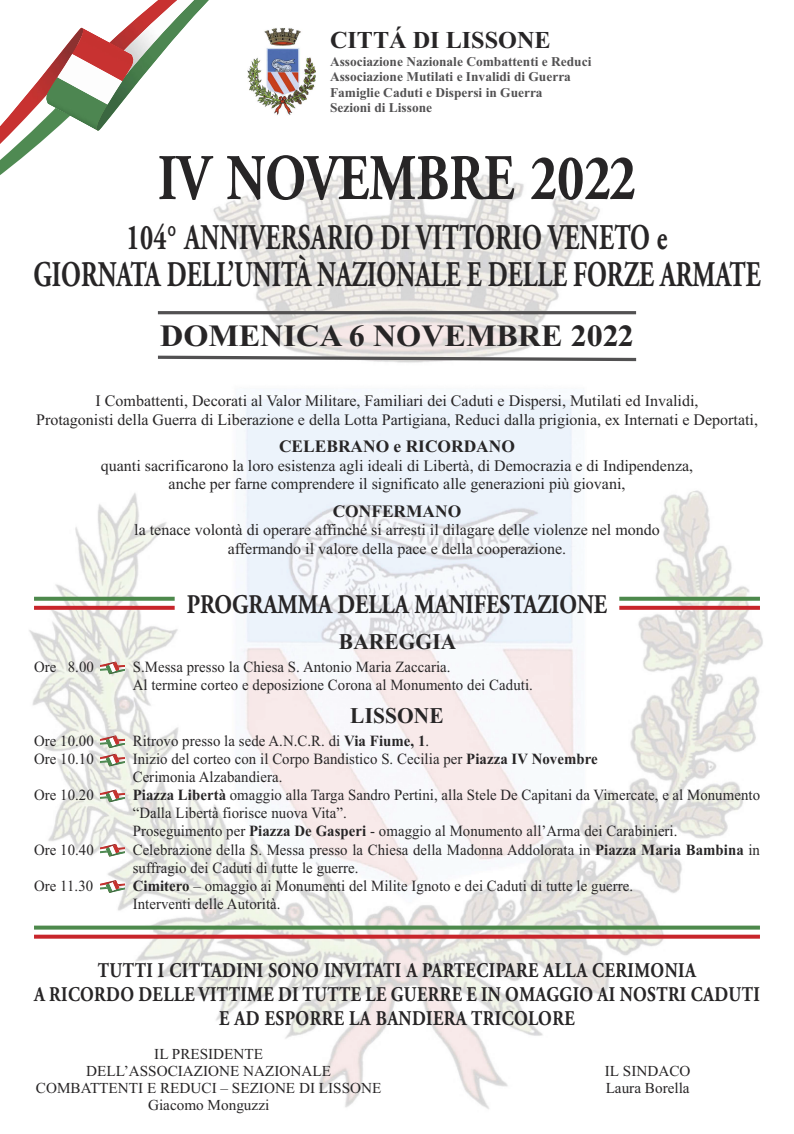
<style>
.page{position:relative;width:794px;height:1134px;background:#fff}
.page>*{position:absolute;margin:0;border:0;box-sizing:border-box;transform-origin:0 0}
.t1{font:700 64.88px "Adobe Garamond Pro";color:#272526;scale:.8 1}
.t2{font:700 36.04px/37.2px "Adobe Garamond Pro";color:#272526;text-align:center;scale:.7 1}
.t3{font:700 30.96px "Times New Roman";color:#272526;scale:1.04 1}
.t4{font:700 26.88px "Adobe Garamond Pro";color:#272526;scale:.83 1}
.t5{font:700 24.2px "Times New Roman";color:#272526}
.t6{font:700 22.48px "Times New Roman";letter-spacing:.005em;color:#272526;scale:.95 1}
.t7{font:700 20.88px/24px "Adobe Garamond Pro";letter-spacing:.025em;color:#272526;text-align:center;scale:.83 1}
.t8{font:700 17.4px "Times New Roman";color:#272526}
.t9{font:16px/18.8px "Times New Roman";color:#272526;text-align:center}
.t10{font:15.52px/18.1px "Times New Roman";letter-spacing:.005em;color:#272526;scale:.95 1}
.t11{font:15.2px/16.8px "Times New Roman";color:#272526;text-align:center}
.t12{font:700 13.4px/15.4px "Times New Roman";color:#525152}
.s1{font-weight:700}
</style>
<div class="page">
<img style="left:29px;top:171px;width:734px;height:938px">
<hr style="left:158px;top:311px;width:478px;height:3px;background:#525152">
<svg style="left:155px;top:354px;width:484px;height:9px"></svg>
<svg style="left:34px;top:597px;width:141px;height:4px"></svg>
<svg style="left:619px;top:597px;width:141px;height:4px"></svg>
<svg style="left:34px;top:606px;width:141px;height:4px"></svg>
<svg style="left:619px;top:606px;width:141px;height:4px"></svg>
<svg style="left:34px;top:925px;width:726px;height:4px;background:#659864"></svg>
<svg style="left:34px;top:935px;width:726px;height:4px;background:#cb343a"></svg>
<svg style="left:0;top:0;width:271px;height:213px"></svg>
<img style="left:46px;top:77px;width:61px;height:54px">
<img style="left:57px;top:54px;width:65px;height:51px">
<img style="left:72px;top:28px;width:61px;height:53px">
<svg style="left:100px;top:661px;width:24px;height:14px"></svg>
<svg style="left:100px;top:735px;width:24px;height:32px"></svg>
<svg style="left:100px;top:789px;width:24px;height:14px"></svg>
<svg style="left:100px;top:844px;width:24px;height:13px"></svg>
<svg style="left:100px;top:880px;width:24px;height:14px"></svg>
<img style="left:248px;top:27px;width:68px;height:89px">
<h3 class="t5" style="left:330px;top:32px;width:222px">CITTÁ DI LISSONE</h3>
<p class="t12" style="left:330px;top:55px;width:263px">Associazione Nazionale Combattenti e Reduci Associazione Mutilati e Invalidi di Guerra Famiglie Caduti e Dispersi in Guerra<br>Sezioni di Lissone</p>
<h1 class="t1" style="left:158px;top:139px;width:599px">IV NOVEMBRE 2022</h1>
<h2 class="t2" style="left:33px;top:218px;width:1040px">104° ANNIVERSARIO DI VITTORIO VENETO e<br>GIORNATA DELL’UNITÀ NAZIONALE E DELLE FORZE ARMATE</h2>
<h3 class="t3" style="left:160px;top:326px;width:457px">DOMENICA 6 NOVEMBRE 2022</h3>
<p class="t9" style="left:36px;top:392px;width:723px">I Combattenti, Decorati al Valor Militare, Familiari dei Caduti e Dispersi, Mutilati ed Invalidi,<br>Protagonisti della Guerra di Liberazione e della Lotta Partigiana, Reduci dalla prigionia, ex Internati e Deportati,</p>
<p class="t8" style="left:279px;top:440px;width:237px">CELEBRANO e RICORDANO</p>
<p class="t9" style="left:101px;top:457px;width:594px">quanti sacrificarono la loro esistenza agli ideali di Libertà, di Democrazia e di Indipendenza, anche per farne comprendere il significato alle generazioni più giovani,</p>
<p class="t8" style="left:333px;top:505px;width:130px">CONFERMANO</p>
<p class="t9" style="left:134px;top:522px;width:527px">la tenace volontà di operare affinché si arresti il dilagare delle violenze nel mondo affermando il valore della pace e della cooperazione.</p>
<h3 class="t4" style="left:187px;top:587px;width:508px">PROGRAMMA DELLA MANIFESTAZIONE</h3>
<h3 class="t6" style="left:339px;top:634px;width:125px">BAREGGIA</h3>
<p class="t10" style="left:34px;top:659px;width:84px">Ore 8.00 -</p>
<p class="t10" style="left:133px;top:659px;width:423px">S.Messa presso la Chiesa S. Antonio Maria Zaccaria.<br>Al termine corteo e deposizione Corona al Monumento dei Caduti.</p>
<h3 class="t6" style="left:350px;top:708px;width:100px">LISSONE</h3>
<p class="t10" style="left:34px;top:733px;width:84px">Ore 10.00 -</p>
<p class="t10" style="left:133px;top:733px;width:314px">Ritrovo presso la sede A.N.C.R. di <span class="s1">Via Fiume, 1</span>.</p>
<p class="t10" style="left:34px;top:751px;width:84px">Ore 10.10 -</p>
<p class="t10" style="left:133px;top:751px;width:491px">Inizio del corteo con il Corpo Bandistico S. Cecilia per <span class="s1">Piazza IV Novembre<br></span>Cerimonia Alzabandiera.</p>
<p class="t10" style="left:34px;top:787px;width:84px">Ore 10.20 -</p>
<p class="t10" style="left:133px;top:788px;width:662px"><span class="s1">Piazza Libertà</span> omaggio alla Targa Sandro Pertini, alla Stele De Capitani da Vimercate, e al Monumento “Dalla Libertà fiorisce nuova Vita”.<br>Proseguimento per <span class="s1">Piazza De Gasperi</span> - omaggio al Monumento all’Arma dei Carabinieri.</p>
<p class="t10" style="left:34px;top:842px;width:84px">Ore 10.40 -</p>
<p class="t10" style="left:133px;top:842px;width:662px">Celebrazione della S. Messa presso la Chiesa della Madonna Addolorata in <span class="s1">Piazza Maria Bambina</span> in suffragio dei Caduti di tutte le guerre.</p>
<p class="t10" style="left:34px;top:878px;width:84px">Ore 11.30 -</p>
<p class="t10" style="left:133px;top:878px;width:528px"><span class="s1">Cimitero</span> – omaggio ai Monumenti del Milite Ignoto e dei Caduti di tutte le guerre.<br>Interventi delle Autorità.</p>
<h3 class="t7" style="left:34px;top:957px;width:876px">TUTTI I CITTADINI SONO INVITATI A PARTECIPARE ALLA CERIMONIA<br>A RICORDO DELLE VITTIME DI TUTTE LE GUERRE E IN OMAGGIO AI NOSTRI CADUTI<br>E AD ESPORRE LA BANDIERA TRICOLORE</h3>
<p class="t11" style="left:36px;top:1047px;width:347px">IL PRESIDENTE<br>DELL’ASSOCIAZIONE NAZIONALE<br>COMBATTENTI E REDUCI – SEZIONE DI LISSONE<br>Giacomo Monguzzi</p>
<p class="t11" style="left:605px;top:1064px;width:87px;text-align:left">IL SINDACO<br>Laura Borella</p>
</div>
